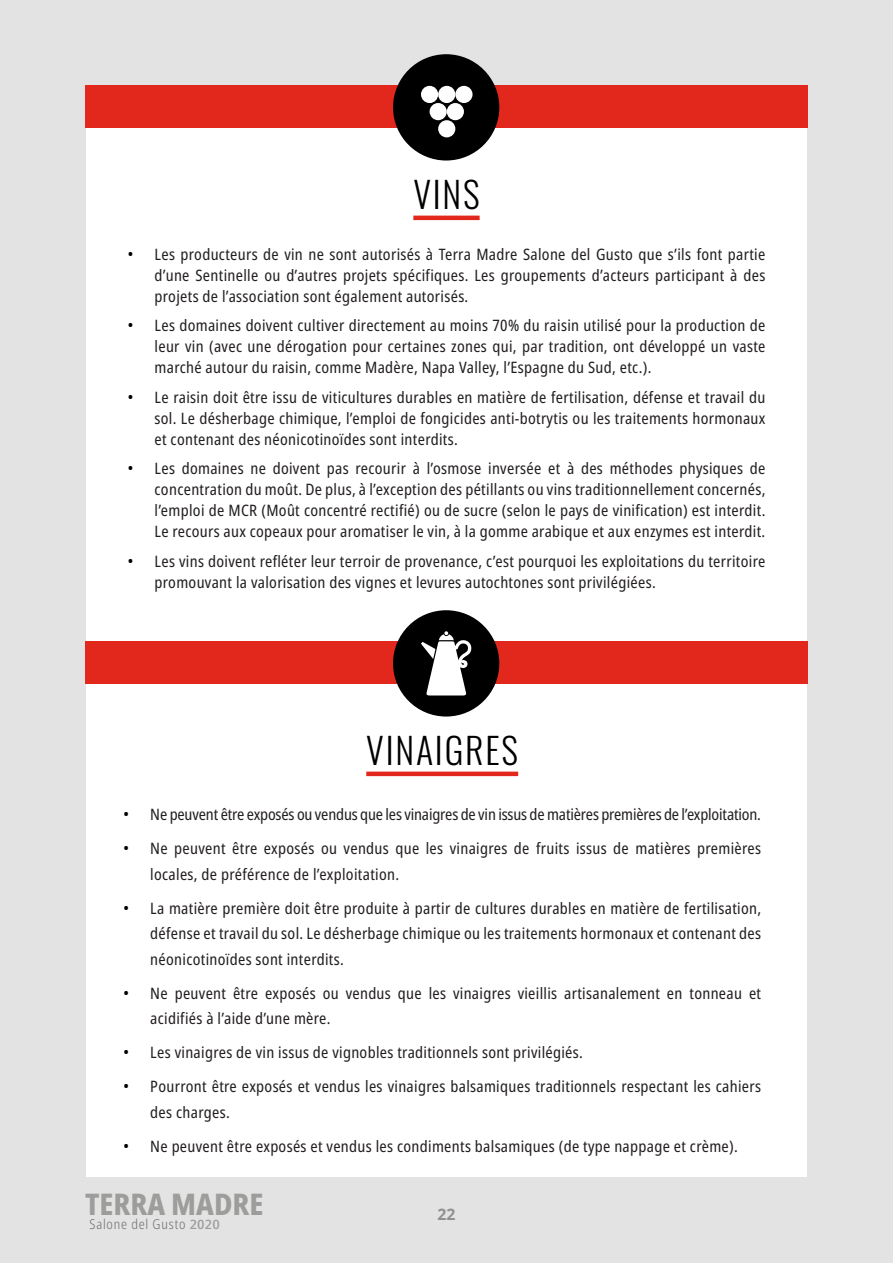
<style>
.page{position:relative;width:893px;height:1263px;background:#fff}
.page>*{position:absolute;margin:0;border:0;box-sizing:border-box;transform-origin:0 0}
.t1{font:300 36px "Oswald";letter-spacing:.05em;color:#000}
.t2{font:800 condensed 29.85px "Noto Sans";color:#9d9d9c}
.t3{font:condensed 15.75px/21px "Noto Sans";letter-spacing:.02em;color:#231f20;text-align:justify}
.t4{font:condensed 15.75px "Noto Sans";letter-spacing:-.01em;color:#231f20}
.t5{font:700 15.75px "Noto Sans";color:#918f90}
.t6{font:300 condensed 13.5px "Noto Sans";letter-spacing:.06em;color:#706f6f}
.s1{font-stretch:normal;font-size:16.5px;color:#000}
.s2{font-weight:500;font-size:12.9px;color:#9d9d9c}
</style>
<div class="page">
<div style="left:0;top:0;width:893px;height:85px;background:#e3e3e3"></div>
<div style="left:0;top:0;width:85px;height:1263px;background:#e3e3e3"></div>
<div style="left:808px;top:0;width:85px;height:1263px;background:#e3e3e3"></div>
<div style="left:0;top:1178px;width:893px;height:85px;background:#e3e3e3"></div>
<hr style="left:413px;top:216px;width:67px;height:4px;background:#e2271c">
<hr style="left:366px;top:772px;width:152px;height:4px;background:#e2271c">
<div style="left:85px;top:85px;width:723px;height:43px;background:#e2271c"></div>
<div style="left:393px;top:54px;width:106px;height:107px;background:#000;border-radius:50%"></div>
<div style="left:421px;top:86px;width:17px;height:17px;background:#fff;border-radius:50%"></div>
<div style="left:438px;top:86px;width:17px;height:17px;background:#fff;border-radius:50%"></div>
<div style="left:455px;top:86px;width:17px;height:17px;background:#fff;border-radius:50%"></div>
<div style="left:430px;top:103px;width:17px;height:17px;background:#fff;border-radius:50%"></div>
<div style="left:447px;top:103px;width:17px;height:17px;background:#fff;border-radius:50%"></div>
<div style="left:438px;top:120px;width:17px;height:17px;background:#fff;border-radius:50%"></div>
<div style="left:85px;top:641px;width:723px;height:43px;background:#e2271c"></div>
<div style="left:393px;top:610px;width:106px;height:106px;background:#000;border-radius:50%"></div>
<svg style="left:421px;top:631px;width:51px;height:64px"></svg>
<h1 class="t1" style="left:413px;top:162px;width:68px">VINS</h1>
<p class="t3" style="left:155px;top:244px;width:612px;text-indent:-27px"><span class="s1">•</span> Les producteurs de vin ne sont autorisés à Terra Madre Salone del Gusto que s’ils font partie d’une Sentinelle ou d’autres projets spécifiques. Les groupements d’acteurs participant à des projets de l’association sont également autorisés.</p>
<p class="t3" style="left:155px;top:315px;width:612px;text-indent:-27px"><span class="s1">•</span> Les domaines doivent cultiver directement au moins 70% du raisin utilisé pour la production de leur vin (avec une dérogation pour certaines zones qui, par tradition, ont développé un vaste marché autour du raisin, comme Madère, Napa Valley, l’Espagne du Sud, etc.).</p>
<p class="t3" style="left:155px;top:387px;width:612px;text-indent:-27px"><span class="s1">•</span> Le raisin doit être issu de viticultures durables en matière de fertilisation, défense et travail du sol. Le désherbage chimique, l’emploi de fongicides anti-botrytis ou les traitements hormonaux et contenant des néonicotinoïdes sont interdits.</p>
<p class="t3" style="left:155px;top:458px;width:612px;text-indent:-27px"><span class="s1">•</span> Les domaines ne doivent pas recourir à l’osmose inversée et à des méthodes physiques de concentration du moût. De plus, à l’exception des pétillants ou vins traditionnellement concernés, l’emploi de MCR (Moût concentré rectifié) ou de sucre (selon le pays de vinification) est interdit.<br>Le recours aux copeaux pour aromatiser le vin, à la gomme arabique et aux enzymes est interdit.</p>
<p class="t3" style="left:155px;top:551px;width:612px;text-indent:-27px"><span class="s1">•</span> Les vins doivent refléter leur terroir de provenance, c’est pourquoi les exploitations du territoire promouvant la valorisation des vignes et levures autochtones sont privilégiées.</p>
<h1 class="t1" style="left:366px;top:718px;width:153px">VINAIGRES</h1>
<p class="t4" style="left:123px;top:803px;width:639px"><span class="s1">•</span> Ne peuvent être exposés ou vendus que les vinaigres de vin issus de matières premières de l’exploitation.</p>
<p class="t3" style="left:150px;top:836px;width:612px;line-height:25.5px;text-indent:-27px"><span class="s1">•</span> Ne peuvent être exposés ou vendus que les vinaigres de fruits issus de matières premières locales, de préférence de l’exploitation.</p>
<p class="t3" style="left:150px;top:896px;width:612px;line-height:25.5px;text-indent:-27px"><span class="s1">•</span> La matière première doit être produite à partir de cultures durables en matière de fertilisation, défense et travail du sol. Le désherbage chimique ou les traitements hormonaux et contenant des néonicotinoïdes sont interdits.</p>
<p class="t3" style="left:150px;top:981px;width:612px;line-height:25.5px;text-indent:-27px"><span class="s1">•</span> Ne peuvent être exposés ou vendus que les vinaigres vieillis artisanalement en tonneau et acidifiés à l’aide d’une mère.</p>
<p class="t3" style="left:123px;top:1042px;width:461px"><span class="s1">•</span> Les vinaigres de vin issus de vignobles traditionnels sont privilégiés.</p>
<p class="t3" style="left:150px;top:1074px;width:612px;line-height:25.5px;text-indent:-27px"><span class="s1">•</span> Pourront être exposés et vendus les vinaigres balsamiques traditionnels respectant les cahiers des charges.</p>
<p class="t3" style="left:123px;top:1136px;width:616px"><span class="s1">•</span> Ne peuvent être exposés et vendus les condiments balsamiques (de type nappage et crème).</p>
<h2 class="t2" style="left:85px;top:1182px;width:180px">TERRA MADRE</h2>
<p class="t6" style="left:89px;top:1215px;width:132px">Salone del Gusto <span class="s2">2020</span></p>
<p class="t5" style="left:437px;top:1203px;width:20px">22</p>
</div>
